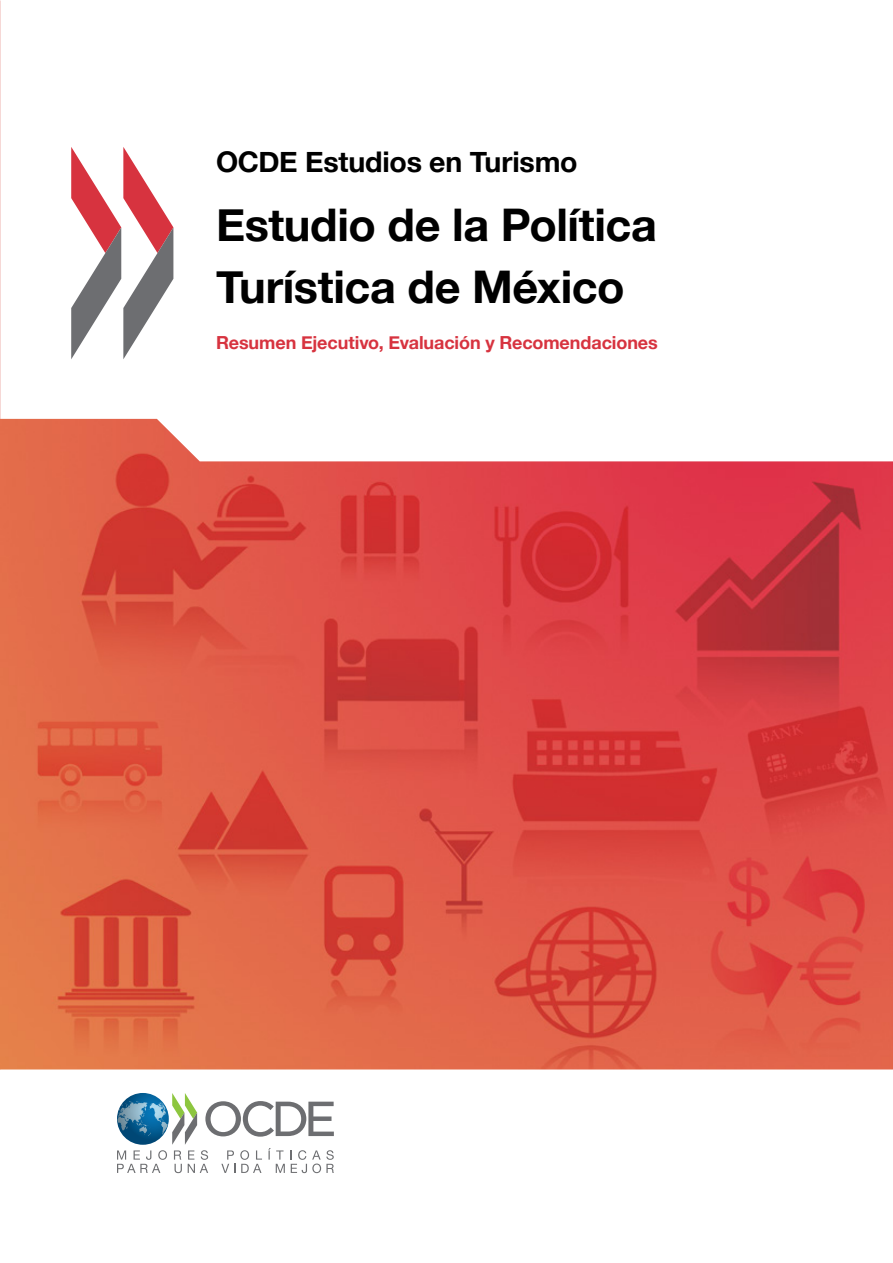
<style>
.page{position:relative;width:893px;height:1263px;background:#fff}
.page>*{position:absolute;margin:0;border:0;box-sizing:border-box;transform-origin:0 0}
.t1{font:700 45px/61.9px "Helvetica Neue";letter-spacing:-.01em;color:#000}
.t2{font:700 28.5px "Helvetica Neue";letter-spacing:-.005em;color:#000}
.t3{font:700 18px "Helvetica Neue";letter-spacing:-.005em;color:#d7333f}
</style>
<div class="page">
<svg style="left:71px;top:147px;width:102px;height:212px"></svg>
<img style="left:0;top:419px;width:893px;height:650px">
<svg style="left:117px;top:1093px;width:217px;height:80px"></svg>
<h2 class="t2" style="left:216px;top:144px;width:363px">OCDE Estudios en Turismo</h2>
<h1 class="t1" style="left:216px;top:193px;width:442px">Estudio de la Política<br>Turística de México</h1>
<p class="t3" style="left:216px;top:331px;width:443px">Resumen Ejecutivo, Evaluación y Recomendaciones</p>
</div>
